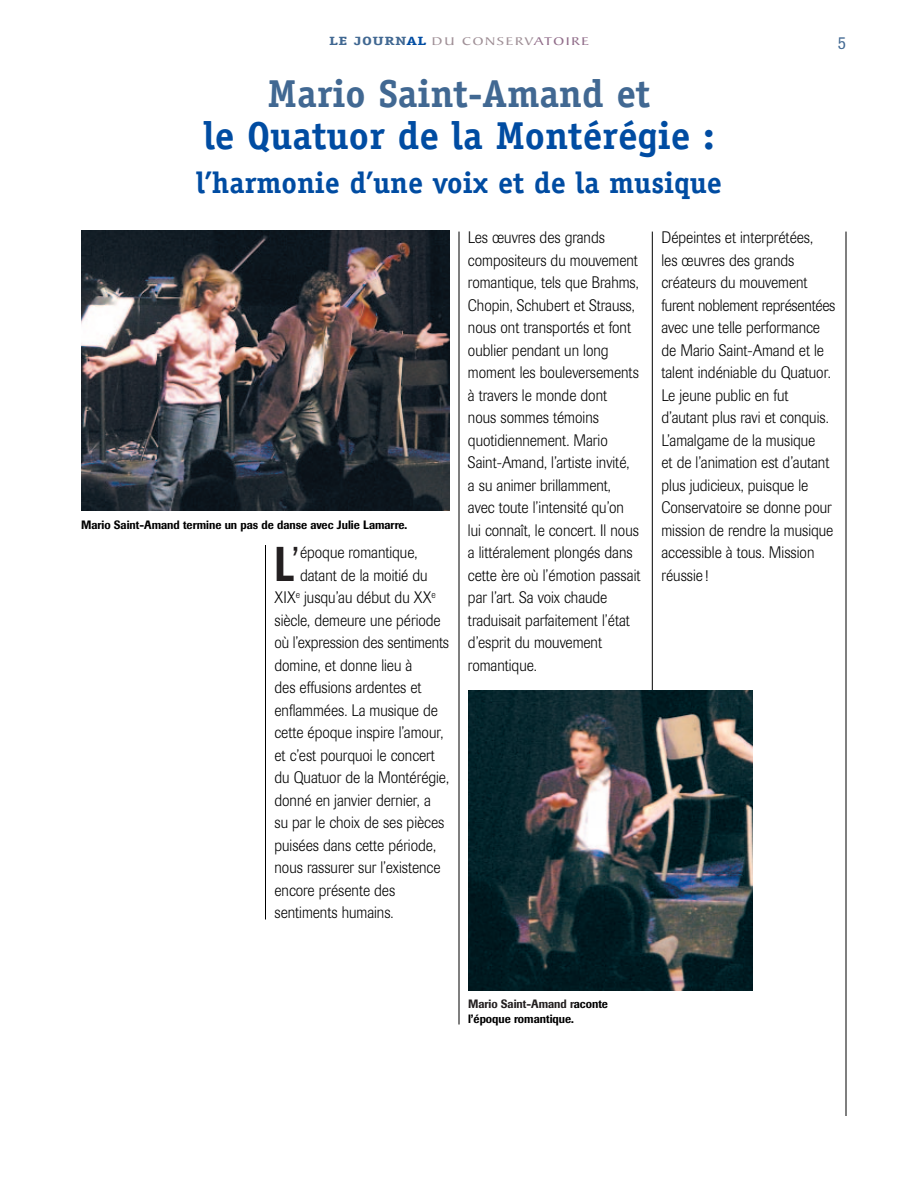
<style>
.page{position:relative;width:918px;height:1188px;background:#fff}
.page>*{position:absolute;margin:0;border:0;box-sizing:border-box;transform-origin:0 0}
.t1{font:500 48.3px "Imago";color:#231f20;scale:.75 1}
.t2{font:700 39px "Officina Serif";color:#004ca2}
.t3{font:700 39px "Officina Serif";color:#416892}
.t4{font:700 30px "Officina Serif";color:#004ca2}
.t5{font:18px "Imago";color:#416892;scale:.9 1}
.t6{font:300 16.5px/22.5px "Imago";color:#000;scale:.9 1}
.t7{font:500 12px/15px "Imago";color:#000;scale:.9 1}
.t8{font:12px "Baker Signet";letter-spacing:.1em;color:#9f8f96;scale:1.3 1}
.s1{font-family:"Officina Serif";font-weight:700;color:#416892}
.s2{font-family:"Officina Serif";font-weight:700;color:#004ca2}
.s3{color:#906c89}
.s4{font-weight:300}
.s5{color:#231f20}
</style>
<div class="page">
<hr style="left:846px;top:232px;width:1px;height:884px;background:#000">
<hr style="left:652px;top:232px;width:1px;height:741px;background:#000">
<hr style="left:459px;top:232px;width:1px;height:792px;background:#000">
<hr style="left:265px;top:232px;width:1px;height:688px;background:#000">
<img style="left:468px;top:690px;width:284px;height:301px">
<img style="left:81px;top:231px;width:369px;height:281px">
<p class="t8" style="left:329px;top:36px;width:201px"><span class="s1">LE JOURN</span><span class="s2">AL</span> DU CONSERV<span class="s3">ATOIRE</span></p>
<p class="t5" style="left:838px;top:36px;width:11px">5</p>
<h2 class="t3" style="left:268px;top:79px;width:384px">Mario Saint-Amand et</h2>
<h2 class="t2" style="left:203px;top:121px;width:513px">le Quatuor de la Montérégie :</h2>
<h3 class="t4" style="left:196px;top:171px;width:527px">l’harmonie d’une voix et de la musique</h3>
<p class="t7" style="left:81px;top:519px;width:364px">Mario Saint-Amand termine un pas de danse avec Julie Lamarre.</p>
<h1 class="t1" style="left:274px;top:547px;width:36px">L<span class="s4">’</span></h1>
<p class="t6" style="left:300px;top:543px;width:132px">époque romantique,</p>
<p class="t6" style="left:300px;top:565px;width:143px">datant de la moitié du</p>
<p class="t6" style="left:274px;top:588px;width:181px">XIX<sup>e</sup> jusqu’au début du XX<sup>e</sup></p>
<p class="t6" style="left:274px;top:610px;width:186px">siècle, demeure une période</p>
<p class="t6" style="left:274px;top:633px;width:196px">où l’expression des sentiments</p>
<p class="t6" style="left:274px;top:655px;width:155px">domine, et donne lieu à</p>
<p class="t6" style="left:274px;top:678px;width:165px">des effusions ardentes et</p>
<p class="t6" style="left:274px;top:700px;width:183px">enflammées. La musique de</p>
<p class="t6" style="left:274px;top:723px;width:189px">cette époque inspire l’amour,</p>
<p class="t6" style="left:274px;top:745px;width:180px">et c’est pourquoi le concert</p>
<p class="t6" style="left:274px;top:768px;width:196px">du Quatuor de la Montérégie,</p>
<p class="t6" style="left:274px;top:790px;width:175px">donné en janvier dernier, a</p>
<p class="t6" style="left:274px;top:813px;width:190px">su par le choix de ses pièces</p>
<p class="t6" style="left:274px;top:835px;width:181px">puisées dans cette période,</p>
<p class="t6" style="left:274px;top:858px;width:186px">nous rassurer sur l’existence</p>
<p class="t6" style="left:274px;top:880px;width:136px">encore présente des</p>
<p class="t6" style="left:274px;top:903px;width:134px">sentiments humains.</p>
<p class="t6" style="left:468px;top:228px;width:193px">Les œuvres des grands compositeurs du mouvement romantique, tels que Brahms,<br>Chopin, Schubert et Strauss, nous ont transportés et font oublier pendant un long moment les bouleversements à travers le monde dont<br>nous sommes témoins quotidiennement. Mario<br>Saint-Amand, l’artiste invité,<br>a su animer brillamment, avec toute l’intensité qu’on lui connaît, le concert. Il nous a littéralement plongés dans cette ère où l’émotion passait par l’art. Sa voix chaude traduisait parfaitement l’état d’esprit du mouvement romantique.</p>
<p class="t6" style="left:661px;top:228px;width:195px">Dépeintes et interprétées,<br>les œuvres des grands créateurs du mouvement furent noblement représentées avec une telle performance de Mario Saint-Amand et le talent indéniable du Quatuor.<br>Le jeune public en fut d’autant plus ravi et conquis.<br>L’amalgame de la musique<br>et de l’animation est d’autant plus judicieux, puisque le<br>Conservatoire se donne pour mission de rendre la musique accessible à tous. Mission réussie !</p>
<p class="t7" style="left:468px;top:998px;width:157px"><span class="s5">Mario Saint-Amand r</span>aconte l’époque romantique.</p>
</div>
